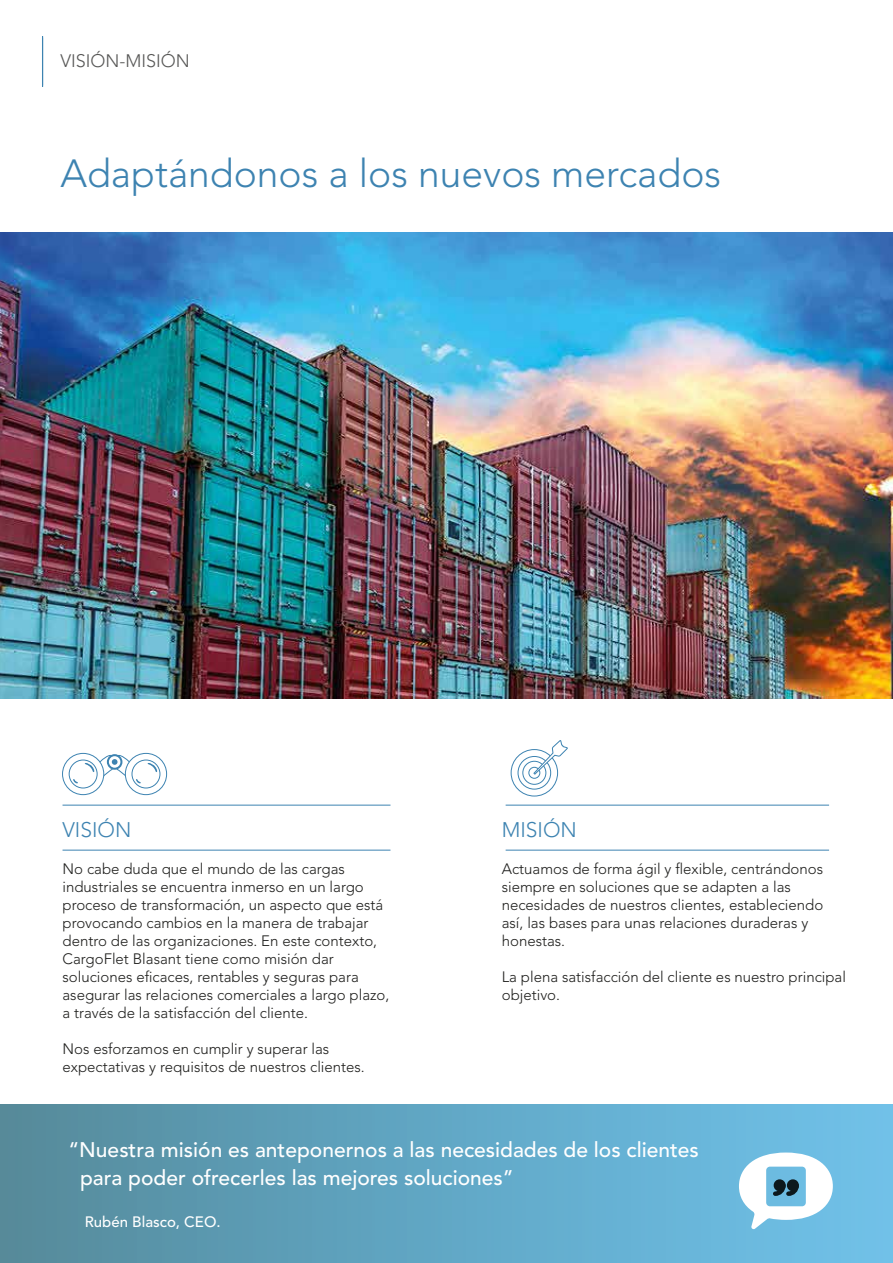
<style>
.page{position:relative;width:893px;height:1263px;background:#fff}
.page>*{position:absolute;margin:0;border:0;box-sizing:border-box;transform-origin:0 0}
.t1{font:300 39px "Avenir LT Std";color:#3d83b1}
.t2{font:500 21px/28.5px "Avenir LT Std";color:#fff}
.t3{font:300 21px "Avenir LT Std";color:#3d83b1}
.t4{font:300 18px "Avenir LT Std";color:#575756}
.t5{font:300 15px/18px "Avenir LT Std";color:#1e1e1c}
.t6{font:500 15px "Avenir LT Std";color:#fff}
</style>
<div class="page">
<div style="left:0;top:1104px;width:893px;height:159px;background:linear-gradient(to right,#558b9c,#6fc3ec)"></div>
<hr style="left:42px;top:37px;width:1px;height:50px;background:#3d83b1">
<hr style="left:42px;top:36px;width:1px;height:49px;background:#3d83b1">
<svg style="left:739px;top:1152px;width:94px;height:78px"></svg>
<hr style="left:63px;top:805px;width:327px;height:1px;background:#3d83b1">
<hr style="left:63px;top:850px;width:327px;height:1px;background:#3d83b1">
<hr style="left:506px;top:805px;width:323px;height:1px;background:#3d83b1">
<hr style="left:506px;top:850px;width:323px;height:1px;background:#3d83b1">
<svg style="left:63px;top:753px;width:41px;height:42px"></svg>
<div style="left:62px;top:753px;width:42px;height:42px;border:1px solid #3d83b1;border-radius:50%"></div>
<div style="left:69px;top:759px;width:29px;height:29px;background:#fff;border-radius:50%"></div>
<div style="left:69px;top:760px;width:29px;height:28px;border:1px solid #3d83b1;border-radius:50%"></div>
<svg style="left:73px;top:779px;width:5px;height:4px"></svg>
<svg style="left:125px;top:753px;width:42px;height:42px"></svg>
<div style="left:125px;top:753px;width:42px;height:42px;border:1px solid #3d83b1;border-radius:50%"></div>
<div style="left:131px;top:759px;width:30px;height:29px;background:#fff;border-radius:50%"></div>
<div style="left:132px;top:760px;width:28px;height:28px;border:1px solid #3d83b1;border-radius:50%"></div>
<svg style="left:147px;top:763px;width:10px;height:9px"></svg>
<svg style="left:84px;top:755px;width:57px;height:41px"></svg>
<div style="left:511px;top:749px;width:47px;height:47px;border:1px solid #3d83b1;border-radius:50%"></div>
<div style="left:518px;top:756px;width:33px;height:33px;border:1px solid #3d83b1;border-radius:50%"></div>
<div style="left:522px;top:761px;width:24px;height:24px;border:1px solid #3d83b1;border-radius:50%"></div>
<div style="left:528px;top:767px;width:12px;height:12px;border:1px solid #3d83b1;border-radius:50%"></div>
<svg style="left:533px;top:740px;width:35px;height:34px"></svg>
<img style="left:0;top:233px;width:893px;height:466px">
<p class="t4" style="left:60px;top:51px;width:131px">VISIÓN-MISIÓN</p>
<h1 class="t1" style="left:60px;top:151px;width:662px">Adaptándonos a los nuevos mercados</h1>
<h2 class="t3" style="left:63px;top:817px;width:70px">VISIÓN</h2>
<p class="t5" style="left:63px;top:860px;width:328px">No cabe duda que el mundo de las cargas industriales se encuentra inmerso en un largo proceso de transformación, un aspecto que está provocando cambios en la manera de trabajar dentro de las organizaciones. En este contexto, CargoFlet Blasant tiene como misión dar soluciones eficaces, rentables y seguras para asegurar las relaciones comerciales a largo plazo, a través de la satisfacción del cliente.</p>
<p class="t5" style="left:63px;top:1040px;width:304px">Nos esforzamos en cumplir y superar las expectativas y requisitos de nuestros clientes.</p>
<h2 class="t3" style="left:502px;top:817px;width:77px">MISIÓN</h2>
<p class="t5" style="left:502px;top:860px;width:323px">Actuamos de forma ágil y flexible, centrándonos siempre en soluciones que se adapten a las necesidades de nuestros clientes, estableciendo así, las bases para unas relaciones duraderas y honestas.</p>
<p class="t5" style="left:502px;top:968px;width:346px">La plena satisfacción del cliente es nuestro principal objetivo.</p>
<h2 class="t2" style="left:80px;top:1135px;width:620px;text-indent:-12px">“Nuestra misión es anteponernos a las necesidades de los clientes para poder ofrecerles las mejores soluciones”</h2>
<p class="t6" style="left:85px;top:1213px;width:137px">Rubén Blasco, CEO.</p>
</div>
